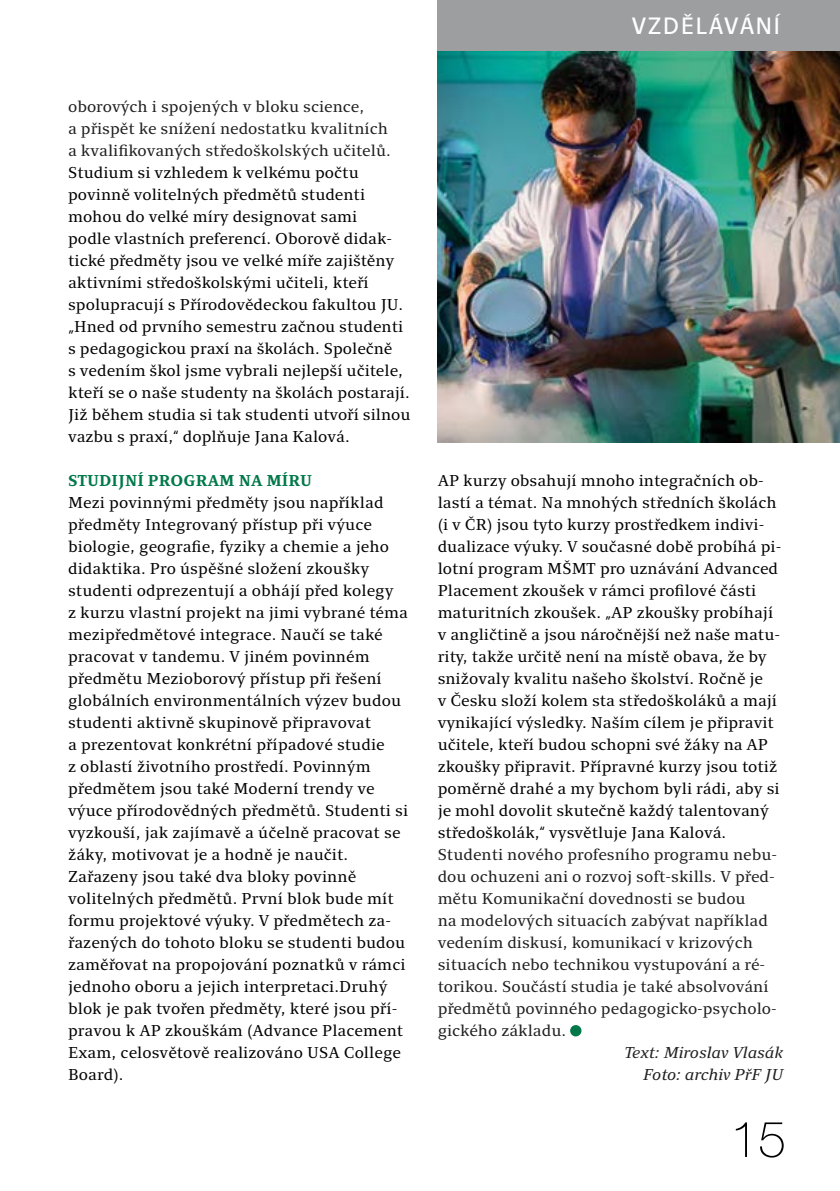
<style>
.page{position:relative;width:840px;height:1191px;background:#fff}
.page>*{position:absolute;margin:0;border:0;box-sizing:border-box;transform-origin:0 0}
.t1{font:100 50px "Helvetica Neue LT Pro";color:#000}
.t2{font:24px "Clara Sans";letter-spacing:.05em;color:#fff}
.t3{font:16px/22px "Clara Serif";color:#000}
.t4{font:16px/22px "Clara Serif";color:#1e1e1e}
.t5{font:italic 16px/22px "Clara Serif";color:#1e1e1e;text-align:right}
.t6{font:700 16px "Clara Serif";color:#00784a}
</style>
<div class="page">
<div style="left:437px;top:0;width:402px;height:51px;background:#9c9e9f"></div>
<div style="left:569px;top:1025px;width:12px;height:11px;background:#00784a;border-radius:50%"></div>
<img style="left:437px;top:51px;width:402px;height:391px">
<p class="t4" style="left:68px;top:96px;width:324px">oborových i spojených v bloku science,<br>a přispět ke snížení nedostatku kvalitních a kvalifikovaných středoškolských učitelů.</p>
<p class="t3" style="left:68px;top:162px;width:344px">Studium si vzhledem k velkému počtu povinně volitelných předmětů studenti mohou do velké míry designovat sami<br>podle vlastních preferencí. Oborově didak&shy;tické předměty jsou ve velké míře zajištěny aktivními středoškolskými učiteli, kteří spolupracují s Přírodovědeckou fakultou JU. „Hned od prvního semestru začnou studenti s pedagogickou praxí na školách. Společně<br>s vedením škol jsme vybrali nejlepší učitele, kteří se o naše studenty na školách postarají.<br>Již během studia si tak studenti utvoří silnou vazbu s praxí,“ doplňuje Jana Kalová.</p>
<p class="t6" style="left:68px;top:472px;width:245px">STUDIJNÍ PROGRAM NA MÍRU</p>
<p class="t3" style="left:68px;top:492px;width:341px">Mezi povinnými předměty jsou například předměty Integrovaný přístup při výuce biologie, geografie, fyziky a chemie a jeho didaktika. Pro úspěšné složení zkoušky studenti odprezentují a obhájí před kolegy<br>z kurzu vlastní projekt na jimi vybrané téma mezipředmětové integrace. Naučí se také pracovat v tandemu. V jiném povinném předmětu Mezioborový přístup při řešení globálních environmentálních výzev budou studenti aktivně skupinově připravovat<br>a prezentovat konkrétní případové studie<br>z oblastí životního prostředí. Povinným předmětem jsou také Moderní trendy ve výuce přírodovědných předmětů. Studenti si vyzkouší, jak zajímavě a účelně pracovat se žáky, motivovat je a hodně je naučit.<br>Zařazeny jsou také dva bloky povinně volitelných předmětů. První blok bude mít formu projektové výuky. V předmětech za&shy;řazených do tohoto bloku se studenti budou zaměřovat na propojování poznatků v rámci jednoho oboru a jejich interpretaci.Druhý blok je pak tvořen předměty, které jsou pří&shy;pravou k AP zkouškám (Advance Placement Exam, celosvětově realizováno USA College Board).</p>
<h2 class="t2" style="left:631px;top:13px;width:150px">VZDĚLÁVÁNÍ</h2>
<p class="t3" style="left:437px;top:470px;width:345px">AP kurzy obsahují mnoho integračních ob&shy;lastí a témat. Na mnohých středních školách (i v ČR) jsou tyto kurzy prostředkem indivi&shy;dualizace výuky. V současné době probíhá pi&shy;lotní program MŠMT pro uznávání Advanced Placement zkoušek v rámci profilové části maturitních zkoušek. „AP zkoušky probíhají v angličtině a jsou náročnější než naše matu&shy;rity, takže určitě není na místě obava, že by snižovaly kvalitu našeho školství. Ročně je<br>v Česku složí kolem sta středoškoláků a mají vynikající výsledky. Naším cílem je připravit učitele, kteří budou schopni své žáky na AP zkoušky připravit. Přípravné kurzy jsou totiž poměrně drahé a my bychom byli rádi, aby si je mohl dovolit skutečně každý talentovaný středoškolák,“ vysvětluje Jana Kalová.</p>
<p class="t4" style="left:437px;top:844px;width:341px">Studenti nového profesního programu nebu&shy;dou ochuzeni ani o rozvoj soft-skills. V před&shy;mětu Komunikační dovednosti se budou<br>na modelových situacích zabývat například vedením diskusí, komunikací v krizových situacích nebo technikou vystupování a ré&shy;torikou. Součástí studia je také absolvování předmětů povinného pedagogicko-psycholo&shy;gického základu.</p>
<p class="t5" style="left:624px;top:1042px;width:160px">Text: Miroslav Vlasák<br>Foto: archiv PřF JU</p>
<h1 class="t1" style="left:730px;top:1109px;width:57px">15</h1>
</div>
